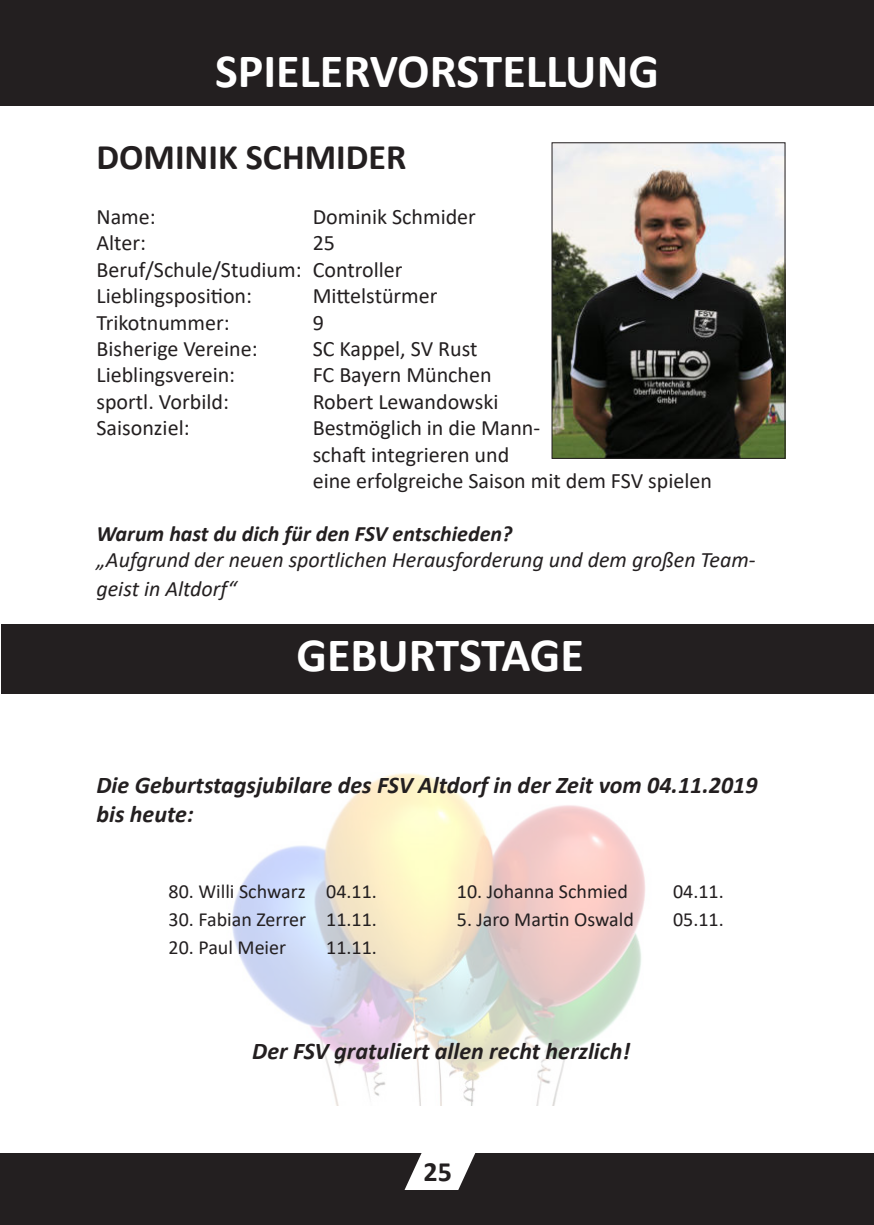
<style>
.page{position:relative;width:874px;height:1225px;background:#fff}
.page>*{position:absolute;margin:0;border:0;box-sizing:border-box;transform-origin:0 0}
.t1{font:700 48px "Calibri";color:#fff}
.t2{font:700 36px "Calibri";color:#231f20}
.t3{font:700 28px "Calibri";color:#231f20}
.t4{font:italic 700 24px/28.8px "Calibri";color:#231f20}
.t5{font:22px/26.4px "Calibri";color:#231f20}
.t6{font:italic 22px/28.8px "Calibri";color:#231f20}
.t7{font:italic 700 22px "Calibri";color:#231f20}
.t8{font:20px "Calibri";color:#231f20}
</style>
<div class="page">
<div style="left:0;top:0;width:873px;height:105px;background:#231f20"></div>
<div style="left:0;top:1153px;width:873px;height:72px;background:#231f20"></div>
<svg style="left:404px;top:1153px;width:72px;height:37px"></svg>
<img style="left:232px;top:773px;width:413px;height:333px">
<img style="left:553px;top:144px;width:230px;height:313px">
<div style="left:551px;top:142px;width:234px;height:317px;border:1px solid #231f20"></div>
<div style="left:1px;top:624px;width:872px;height:69px;background:#231f20"></div>
<h1 class="t1" style="left:215px;top:48px;width:445px">SPIELERVORSTELLUNG</h1>
<h2 class="t2" style="left:96px;top:140px;width:311px">DOMINIK SCHMIDER</h2>
<p class="t5" style="left:96px;top:203px;width:61px">Name:</p>
<p class="t5" style="left:312px;top:203px;width:165px">Dominik Schmider</p>
<p class="t5" style="left:96px;top:229px;width:51px">Alter:</p>
<p class="t5" style="left:96px;top:229px;width:307px;text-indent:216px">25<br>Beruf/Schule/Studium: Controller<br>Lieblingsposition:</p>
<p class="t5" style="left:312px;top:282px;width:126px">Mittelstürmer</p>
<p class="t5" style="left:96px;top:308px;width:135px">Trikotnummer:</p>
<p class="t5" style="left:312px;top:308px;width:13px">9</p>
<p class="t5" style="left:96px;top:335px;width:163px">Bisherige Vereine:</p>
<p class="t5" style="left:312px;top:335px;width:166px">SC Kappel, SV Rust</p>
<p class="t5" style="left:96px;top:361px;width:140px">Lieblingsverein:</p>
<p class="t5" style="left:312px;top:361px;width:180px">FC Bayern München</p>
<p class="t5" style="left:96px;top:388px;width:134px">sportl. Vorbild:</p>
<p class="t5" style="left:312px;top:388px;width:187px">Robert Lewandowski</p>
<p class="t5" style="left:96px;top:414px;width:95px">Saisonziel:</p>
<p class="t5" style="left:312px;top:414px;width:400px">Bestmöglich in die Mann-<br>schaft integrieren und<br>eine erfolgreiche Saison mit dem FSV spielen</p>
<p class="t7" style="left:96px;top:518px;width:417px">Warum hast du dich für den FSV entschieden?</p>
<p class="t6" style="left:96px;top:544px;width:660px">„Aufgrund der neuen sportlichen Herausforderung und dem großen Team&shy;geist in Altdorf“</p>
<h1 class="t1" style="left:296px;top:632px;width:289px">GEBURTSTAGE</h1>
<p class="t4" style="left:96px;top:770px;width:662px">Die Geburtstagsjubilare des FSV Altdorf in der Zeit vom 04.11.2019 bis heute:</p>
<p class="t8" style="left:168px;top:877px;width:210px">80. Willi Schwarz 04.11.</p>
<p class="t8" style="left:456px;top:877px;width:173px">10. Johanna Schmied</p>
<p class="t8" style="left:672px;top:877px;width:52px">04.11.</p>
<p class="t8" style="left:168px;top:905px;width:210px">30. Fabian Zerrer 11.11.</p>
<p class="t8" style="left:456px;top:905px;width:178px">5. Jaro Martin Oswald</p>
<p class="t8" style="left:672px;top:905px;width:52px">05.11.</p>
<p class="t8" style="left:168px;top:933px;width:119px">20. Paul Meier</p>
<p class="t8" style="left:326px;top:933px;width:52px">11.11.</p>
<p class="t4" style="left:252px;top:1038px;width:379px">Der FSV gratuliert allen recht herzlich!</p>
<p class="t3" style="left:423px;top:1158px;width:30px">25</p>
</div>
